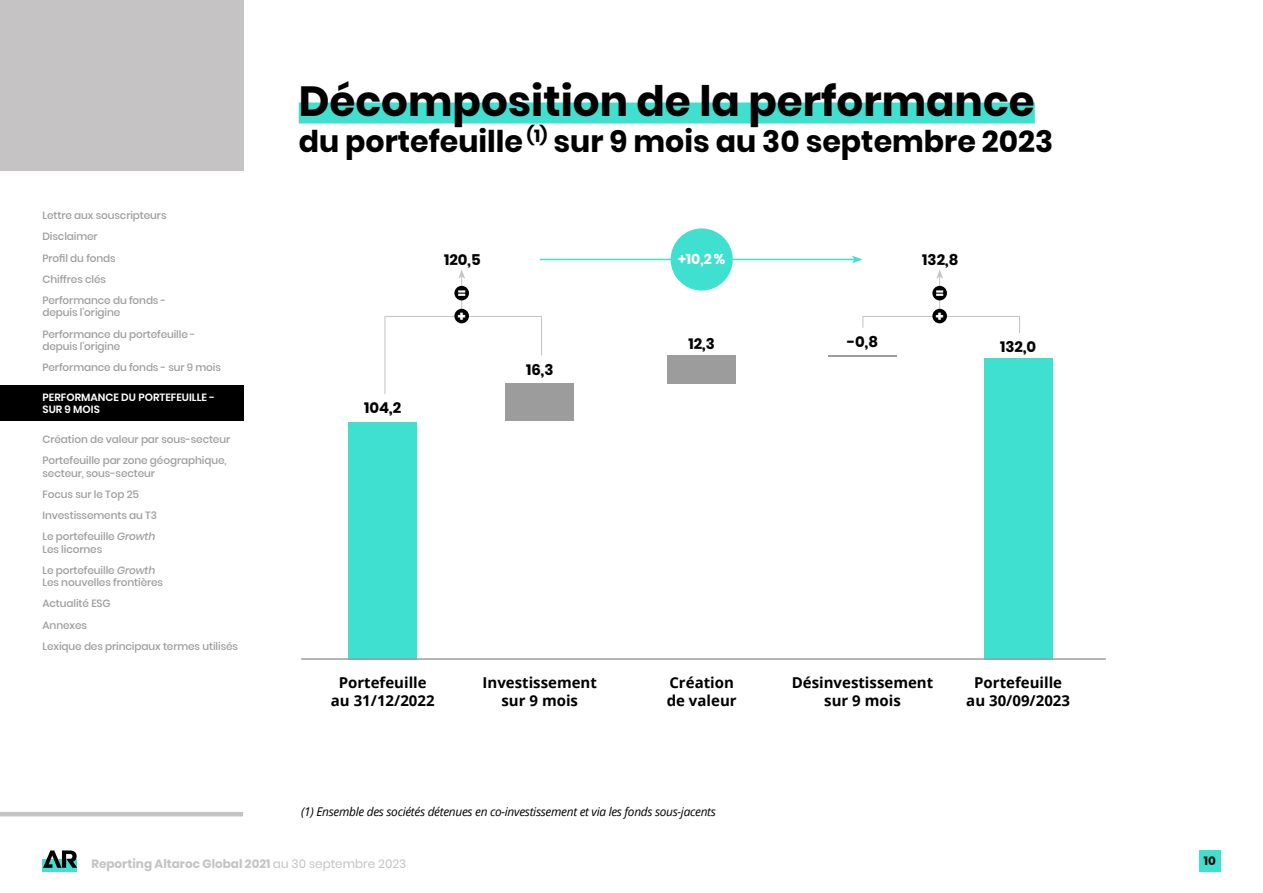
<style>
.page{position:relative;width:1263px;height:893px;background:#fff}
.page>*{position:absolute;margin:0;border:0;box-sizing:border-box;transform-origin:0 0}
.T1_noTDM{font:700 42px "Poppins";color:#000}
.T2_noTDM{font:700 30px "Poppins";color:#000}
.t1{font:700 15px/18px "Open Sans";color:#000;text-align:center}
.t2{font:700 15px "Poppins";color:#000}
.t3{font:700 14.25px "Poppins";color:#fff}
.SOMMAIRE_GEN{font:800 13.8px "Poppins";color:#fff}
.note_bdp{font:italic 12px "Open Sans";letter-spacing:-.025em;color:#000}
.t4{font:700 12px "Poppins";color:#c5c3c4}
.t5{font:700 12px "Poppins";color:#000}
.SOMMAIRE{font:500 10.5px/12.6px "Poppins";letter-spacing:-.01em;color:#9d9d9c}
.SOMMAIRE_SURLIGNE{font:600 10.5px/12.6px "Poppins";color:#fff}
.s1{font-style:italic}
.s2{font-weight:400}
</style>
<div class="page">
<div style="left:0;top:0;width:243px;height:170px;background:#c5c3c4"></div>
<div style="left:1199px;top:850px;width:21px;height:22px;background:#40e0d1"></div>
<div style="left:43px;top:859px;width:34px;height:13px;background:#40e0d1"></div>
<svg style="left:43px;top:850px;width:34px;height:18px"></svg>
<hr style="left:0;top:812px;width:243px;height:4px;background:#c5c3c4">
<div style="left:0;top:386px;width:243px;height:35px;background:#000"></div>
<hr style="left:540px;top:259px;width:314px;height:1px;background:#40e0d1">
<svg style="left:852px;top:256px;width:10px;height:7px"></svg>
<div style="left:299px;top:103px;width:736px;height:21px;background:#40e0d1"></div>
<div style="left:349px;top:422px;width:68px;height:237px;background:#40e0d1"></div>
<div style="left:506px;top:384px;width:68px;height:37px;background:#9c9c9c"></div>
<div style="left:668px;top:355px;width:68px;height:29px;background:#9c9c9c"></div>
<hr style="left:828px;top:355px;width:68px;height:2px;background:#9c9c9c">
<div style="left:984px;top:358px;width:68px;height:301px;background:#40e0d1"></div>
<hr style="left:301px;top:658px;width:805px;height:2px;background:#9d9d9c">
<svg style="left:862px;top:316px;width:158px;height:17px"></svg>
<svg style="left:384px;top:316px;width:158px;height:79px"></svg>
<hr style="left:939px;top:276px;width:1px;height:44px;background:#c5c3c4">
<svg style="left:936px;top:270px;width:7px;height:9px"></svg>
<hr style="left:461px;top:276px;width:1px;height:44px;background:#c5c3c4">
<svg style="left:458px;top:270px;width:7px;height:9px"></svg>
<div style="left:932px;top:309px;width:15px;height:14px;background:#000;border-radius:50%"></div>
<div style="left:454px;top:309px;width:15px;height:14px;background:#000;border-radius:50%"></div>
<div style="left:932px;top:286px;width:15px;height:14px;background:#000;border-radius:50%"></div>
<svg style="left:936px;top:290px;width:7px;height:6px"></svg>
<div style="left:454px;top:286px;width:15px;height:14px;background:#000;border-radius:50%"></div>
<svg style="left:458px;top:290px;width:7px;height:6px"></svg>
<div style="left:671px;top:228px;width:62px;height:63px;background:#40e0d1;border-radius:50%"></div>
<p class="SOMMAIRE" style="left:43px;top:209px;width:126px">Lettre aux souscripteurs</p>
<p class="SOMMAIRE" style="left:43px;top:231px;width:57px">Disclaimer</p>
<p class="SOMMAIRE" style="left:43px;top:252px;width:75px">Profil du fonds</p>
<p class="SOMMAIRE" style="left:43px;top:273px;width:65px">Chiffres clés</p>
<p class="SOMMAIRE" style="left:43px;top:294px;width:125px">Performance du fonds - depuis l'origine</p>
<p class="SOMMAIRE" style="left:43px;top:328px;width:154px">Performance du portefeuille - depuis l'origine</p>
<p class="SOMMAIRE" style="left:43px;top:361px;width:180px">Performance du fonds - sur 9 mois</p>
<p class="SOMMAIRE_SURLIGNE" style="left:43px;top:391px;width:174px">PERFORMANCE DU PORTEFEUILLE -<br>SUR 9 MOIS</p>
<p class="SOMMAIRE" style="left:43px;top:433px;width:189px">Création de valeur par sous-secteur</p>
<p class="SOMMAIRE" style="left:43px;top:454px;width:185px">Portefeuille par zone géographique, secteur, sous-secteur</p>
<p class="SOMMAIRE" style="left:43px;top:488px;width:98px">Focus sur le Top 25</p>
<p class="SOMMAIRE" style="left:43px;top:509px;width:116px">Investissements au T3</p>
<p class="SOMMAIRE" style="left:43px;top:530px;width:114px">Le portefeuille <span class="s1">Growth<br></span>Les licornes</p>
<p class="SOMMAIRE" style="left:43px;top:564px;width:122px">Le portefeuille <span class="s1">Growth<br></span>Les nouvelles frontières</p>
<p class="SOMMAIRE" style="left:43px;top:598px;width:70px">Actualité ESG</p>
<p class="SOMMAIRE" style="left:43px;top:619px;width:46px">Annexes</p>
<p class="SOMMAIRE" style="left:43px;top:640px;width:197px">Lexique des principaux termes utilisés</p>
<p class="T1_noTDM" style="left:299px;top:77px;width:737px">Décomposition de la performance</p>
<p class="T2_noTDM" style="left:299px;top:124px;width:756px">du portefeuille <sup>(1)</sup> sur 9 mois au 30 septembre 2023</p>
<p class="t2" style="left:444px;top:251px;width:38px">120,5</p>
<p class="t2" style="left:922px;top:251px;width:38px">132,8</p>
<p class="t3" style="left:678px;top:251px;width:48px">+10,2%</p>
<p class="t2" style="left:364px;top:399px;width:39px">104,2</p>
<p class="SOMMAIRE_GEN" style="left:458px;top:308px;width:9px">+</p>
<p class="SOMMAIRE_GEN" style="left:936px;top:308px;width:9px">+</p>
<p class="t2" style="left:526px;top:361px;width:29px">16,3</p>
<p class="t2" style="left:688px;top:335px;width:28px">12,3</p>
<p class="t2" style="left:847px;top:333px;width:33px">-0,8</p>
<p class="t2" style="left:1000px;top:338px;width:38px">132,0</p>
<p class="t1" style="left:331px;top:673px;width:105px">Portefeuille au 31/12/2022</p>
<p class="t1" style="left:482px;top:673px;width:116px">Investissement sur 9 mois</p>
<p class="t1" style="left:667px;top:673px;width:71px;text-align:left">Création de valeur</p>
<p class="t1" style="left:792px;top:673px;width:143px">Désinvestissement sur 9 mois</p>
<p class="t1" style="left:974px;top:673px;width:90px">Portefeuille</p>
<p class="t1" style="left:966px;top:691px;width:105px">au 30/09/2023</p>
<p class="note_bdp" style="left:301px;top:804px;width:416px">(1) Ensemble des sociétés détenues en co-investissement et via les fonds sous-jacents</p>
<p class="t4" style="left:91px;top:857px;width:316px">Reporting Altaroc Global 2021 <span class="s2">au 30 septembre 2023</span></p>
<p class="t5" style="left:1204px;top:853px;width:13px">10</p>
</div>
